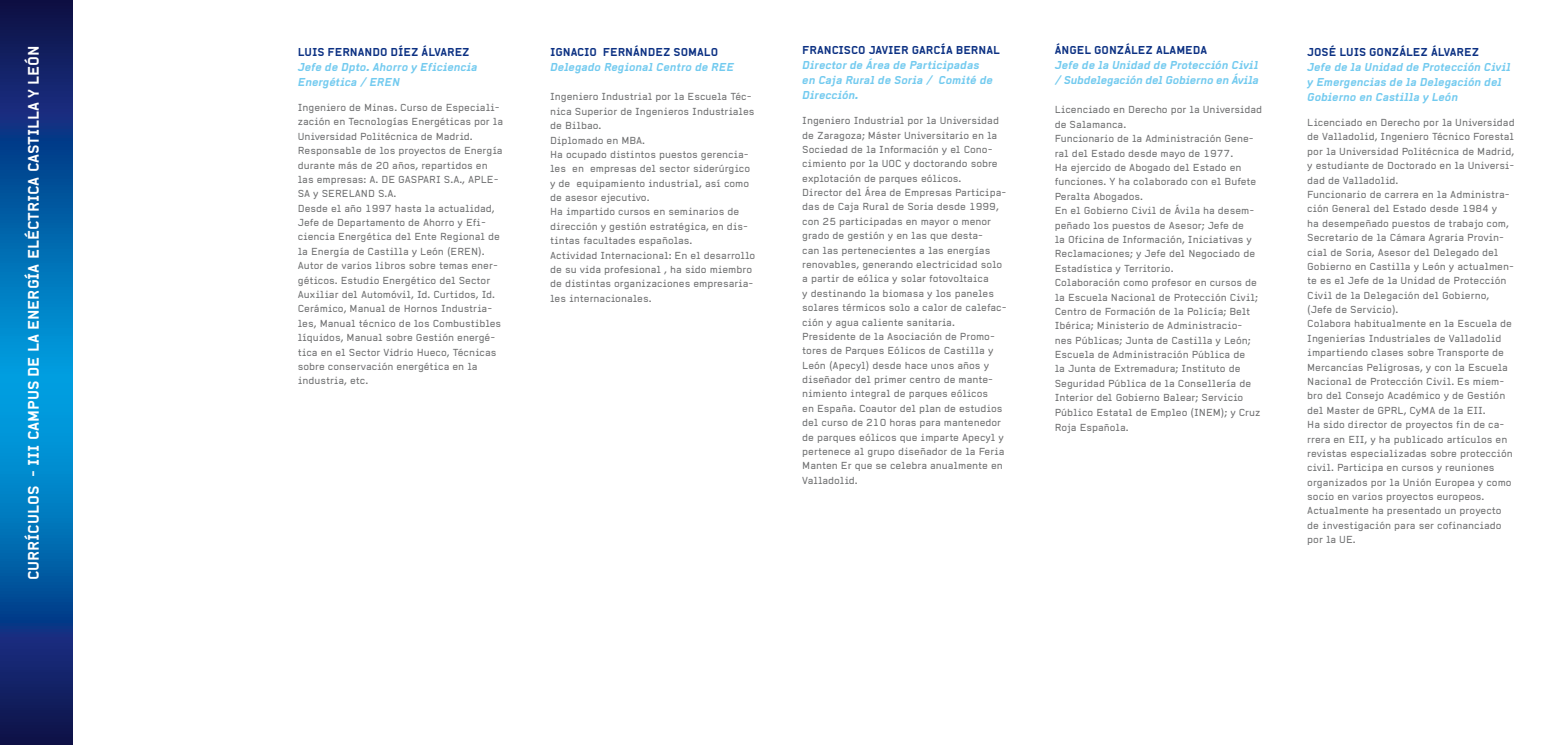
<style>
.page{position:relative;width:1560px;height:745px;background:#fff}
.page>*{position:absolute;margin:0;border:0;box-sizing:border-box;transform-origin:0 0}
.t1{font:700 15px "Alpha Headline Pro";color:#fff}
.t2{font:italic 700 11.25px/15px "Alpha Headline Pro";color:#72caef}
.t3{font:700 11.25px "Alpha Headline Pro";color:#0c3183}
.t4{font:10px/14.4px "Alpha Headline Pro";color:#707172}
</style>
<div class="page">
<svg style="left:0;top:0;width:72px;height:744px;background:#06579c"></svg>
<h1 class="t1" style="left:24px;top:580px;width:536px;rotate:-90deg">CURRÍCULOS - III CAMPUS DE LA ENERGÍA ELÉCTRICA CASTILLA Y LEÓN</h1>
<p class="t3" style="left:298px;top:45px;width:173px">LUIS FERNANDO DÍEZ ÁLVAREZ</p>
<p class="t2" style="left:298px;top:59px;width:181px">Jefe de Dpto. Ahorro y Eficiencia<br>Energética / EREN</p>
<p class="t4" style="left:298px;top:100px;width:207px">Ingeniero de Minas. Curso de Especiali&shy;zación en Tecnologías Energéticas por la Universidad Politécnica de Madrid.<br>Responsable de los proyectos de Energía durante más de 20 años, repartidos en las empresas: A. DE GASPARI S.A., APLE-SA y SERELAND S.A.<br>Desde el año 1997 hasta la actualidad, Jefe de Departamento de Ahorro y Efi&shy;ciencia Energética del Ente Regional de la Energía de Castilla y León (EREN).<br>Autor de varios libros sobre temas ener&shy;géticos. Estudio Energético del Sector Auxiliar del Automóvil, Id. Curtidos, Id.<br>Cerámico, Manual de Hornos Industria&shy;les, Manual técnico de los Combustibles líquidos, Manual sobre Gestión energé&shy;tica en el Sector Vidrio Hueco, Técnicas sobre conservación energética en la industria, etc.</p>
<p class="t3" style="left:550px;top:45px;width:169px">IGNACIO FERNÁNDEZ SOMALO</p>
<p class="t2" style="left:550px;top:59px;width:185px">Delegado Regional Centro de REE</p>
<p class="t4" style="left:550px;top:89px;width:207px">Ingeniero Industrial por la Escuela Téc&shy;nica Superior de Ingenieros Industriales de Bilbao.<br>Diplomado en MBA.<br>Ha ocupado distintos puestos gerencia&shy;les en empresas del sector siderúrgico y de equipamiento industrial, así como de asesor ejecutivo.<br>Ha impartido cursos en seminarios de dirección y gestión estratégica, en dis&shy;tintas facultades españolas.<br>Actividad Internacional: En el desarrollo de su vida profesional , ha sido miembro de distintas organizaciones empresaria&shy;les internacionales.</p>
<p class="t3" style="left:802px;top:43px;width:199px">FRANCISCO JAVIER GARCÍA BERNAL</p>
<p class="t2" style="left:802px;top:57px;width:192px">Director de Área de Participadas en Caja Rural de Soria / Comité de<br>Dirección.</p>
<p class="t4" style="left:802px;top:113px;width:206px">Ingeniero Industrial por la Universidad de Zaragoza; Máster Universitario en la Sociedad de la Información y el Cono&shy;cimiento por la UOC y doctorando sobre explotación de parques eólicos.<br>Director del Área de Empresas Participa&shy;das de Caja Rural de Soria desde 1999, con 25 participadas en mayor o menor grado de gestión y en las que desta-<br>can las pertenecientes a las energías renovables, generando electricidad solo a partir de eólica y solar fotovoltaica<br>y destinando la biomasa y los paneles solares térmicos solo a calor de calefac&shy;ción y agua caliente sanitaria.<br>Presidente de la Asociación de Promo&shy;tores de Parques Eólicos de Castilla y León (Apecyl) desde hace unos años y diseñador del primer centro de mante&shy;nimiento integral de parques eólicos<br>en España. Coautor del plan de estudios del curso de 210 horas para mantenedor de parques eólicos que imparte Apecyl y pertenece al grupo diseñador de la Feria Manten Er que se celebra anualmente en Valladolid.</p>
<p class="t3" style="left:1054px;top:43px;width:154px">ÁNGEL GONZÁLEZ ALAMEDA</p>
<p class="t2" style="left:1054px;top:57px;width:205px">Jefe de la Unidad de Protección Civil / Subdelegación del Gobierno en Ávila</p>
<p class="t4" style="left:1054px;top:103px;width:209px">Licenciado en Derecho por la Universidad de Salamanca.<br>Funcionario de la Administración Gene&shy;ral del Estado desde mayo de 1977.<br>Ha ejercido de Abogado del Estado en funciones. Y ha colaborado con el Bufete Peralta Abogados.<br>En el Gobierno Civil de Ávila ha desem&shy;peñado los puestos de Asesor; Jefe de<br>la Oficina de Información, Iniciativas y Reclamaciones; y Jefe del Negociado de Estadística y Territorio.<br>Colaboración como profesor en cursos de la Escuela Nacional de Protección Civil; Centro de Formación de la Policía; Belt Ibérica; Ministerio de Administracio&shy;nes Públicas; Junta de Castilla y León; Escuela de Administración Pública de<br>la Junta de Extremadura; Instituto de Seguridad Pública de la Consellería de Interior del Gobierno Balear; Servicio Público Estatal de Empleo (INEM); y Cruz Roja Española.</p>
<p class="t3" style="left:1306px;top:45px;width:173px">JOSÉ LUIS GONZÁLEZ ÁLVAREZ</p>
<p class="t2" style="left:1306px;top:59px;width:205px">Jefe de la Unidad de Protección Civil y Emergencias de la Delegación del<br>Gobierno en Castilla y León</p>
<p class="t4" style="left:1306px;top:115px;width:209px">Licenciado en Derecho por la Universidad de Valladolid, Ingeniero Técnico Forestal por la Universidad Politécnica de Madrid, y estudiante de Doctorado en la Universi&shy;dad de Valladolid.<br>Funcionario de carrera en la Administra&shy;ción General del Estado desde 1984 y<br>ha desempeñado puestos de trabajo com, Secretario de la Cámara Agraria Provin&shy;cial de Soria, Asesor del Delegado del Gobierno en Castilla y León y actualmen&shy;te es el Jefe de la Unidad de Protección Civil de la Delegación del Gobierno, (Jefe de Servicio).<br>Colabora habitualmente en la Escuela de Ingenierías Industriales de Valladolid impartiendo clases sobre Transporte de Mercancías Peligrosas, y con la Escuela Nacional de Protección Civil. Es miem&shy;bro del Consejo Académico y de Gestión del Master de GPRL, CyMA de la EII.<br>Ha sido director de proyectos fin de ca&shy;rrera en EII, y ha publicado artículos en revistas especializadas sobre protección civil. Participa en cursos y reuniones organizados por la Unión Europea y como socio en varios proyectos europeos.<br>Actualmente ha presentado un proyecto de investigación para ser cofinanciado por la UE.</p>
</div>
